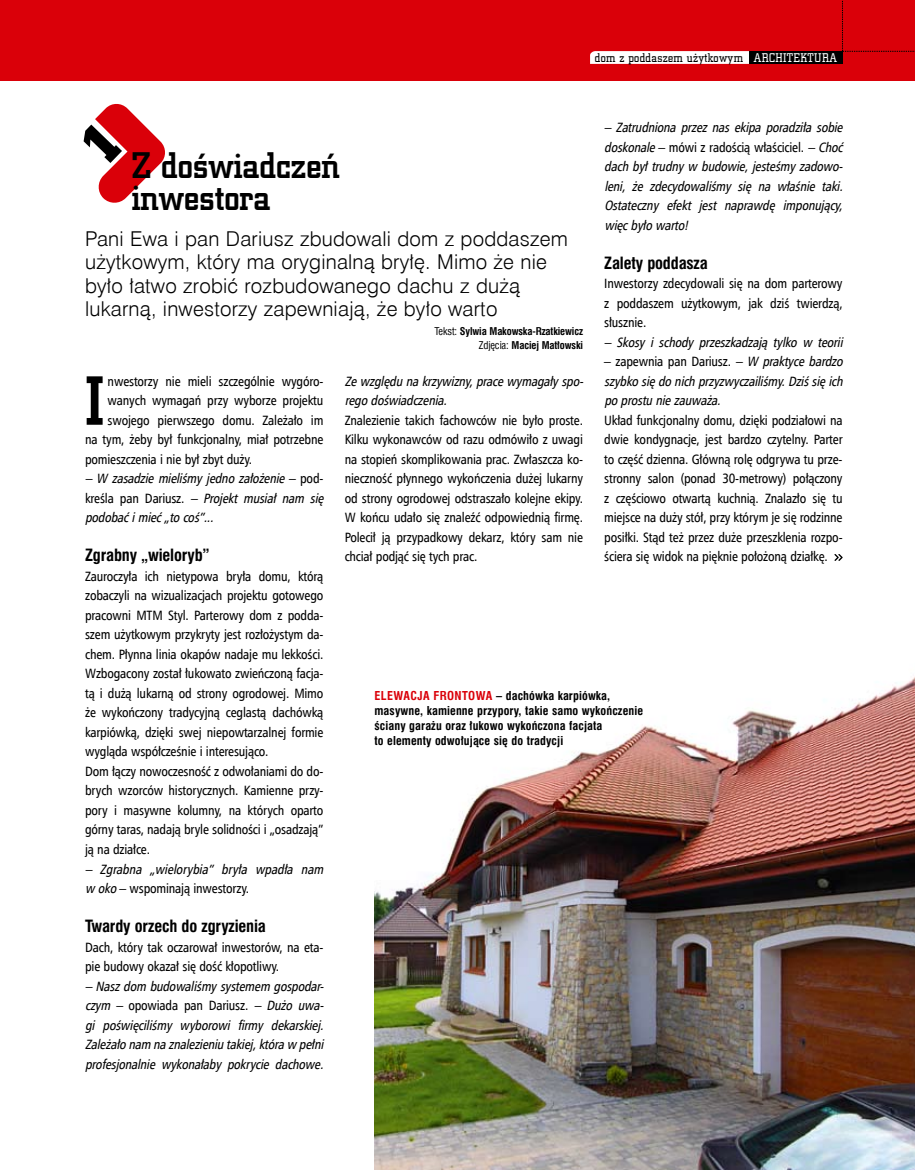
<style>
.page{position:relative;width:915px;height:1170px;background:#fff}
.page>*{position:absolute;margin:0;border:0;box-sizing:border-box;transform-origin:0 0}
.t1{font:69.75px "Square Slab 711 Md EU";color:#000}
.t2{font:37.5px/32.4px "Square Slab 711 Md EU";color:#000}
.t3{font:20.4px/23.4px "Swis 721 Lt EU";letter-spacing:.01em;color:#000}
.t4{font:700 16.5px "Swis 721 Cn EU";letter-spacing:-.01em;color:#000}
.t5{font:13.5px/19.5px "Humnst 777 Cn EU";letter-spacing:-.015em;color:#000;text-align:justify}
.t6{font:italic 13.5px/19.5px "Humnst 777 Cn EU";letter-spacing:-.015em;color:#000}
.t7{font:12.75px "Square Slab 711 Lt EU";letter-spacing:.025em;color:#000}
.t8{font:700 12px/15px "Swis 721 Cn EU";letter-spacing:.01em;color:#000}
.t9{font:700 10.5px/13.5px "Swis 721 Cn EU";letter-spacing:-.01em;color:#000;text-align:right}
.s1{color:#fff}
.s2{font-style:normal}
.s3{font-weight:400}
.s4{color:#da0009}
</style>
<div class="page">
<div style="left:0;top:0;width:914px;height:81px;background:#da0009"></div>
<svg style="left:590px;top:0;width:324px;height:64px"></svg>
<img style="left:374px;top:677px;width:540px;height:492px">
<svg style="left:84px;top:104px;width:81px;height:99px"></svg>
<svg style="left:834px;top:554px;width:8px;height:7px"></svg>
<p class="t7" style="left:594px;top:50px;width:167px">dom z poddaszem użytkowym <span class="s1">ARCHITEKTURA</span></p>
<p class="t6" style="left:604px;top:117px;width:243px;text-align:justify">– Zatrudniona przez nas ekipa poradziła sobie doskonale<span class="s2">– mówi z radością właściciel.</span> – Choć dach był trudny w budowie, jesteśmy zadowo&shy;leni, że zdecydowaliśmy się na właśnie taki.<br>Ostateczny efekt jest naprawdę imponujący, więcbyłowarto!</p>
<p class="t4" style="left:604px;top:253px;width:105px">Zalety poddasza</p>
<p class="t5" style="left:604px;top:273px;width:240px">Inwestorzy zdecydowali się na dom parterowy z poddaszem użytkowym, jak dziś twierdzą, słusznie.</p>
<p class="t6" style="left:604px;top:332px;width:243px">– Skosy i schody przeszkadzają tylko w teorii</p>
<p class="t6" style="left:604px;top:351px;width:243px;text-align:justify"><span class="s2">– zapewnia pan Dariusz.</span> – W praktyce bardzo szybkosiędonichprzyzwyczailiśmy.Dziśsięich poprostuniezauważa.</p>
<p class="t5" style="left:604px;top:410px;width:240px">Układ funkcjonalny domu, dzięki podziałowi na dwie kondygnacje, jest bardzo czytelny. Parter to część dzienna. Główną rolę odgrywa tu prze&shy;stronny salon (ponad 30-metrowy) połączony z częściowo otwartą kuchnią. Znalazło się tu miejsce na duży stół, przy którym je się rodzinne posiłki. Stąd też przez duże przeszklenia rozpo&shy;ściera się widok na pięknie położoną działkę.</p>
<h2 class="t2" style="left:132px;top:149px;width:209px">Z doświadczeń inwestora</h2>
<h3 class="t3" style="left:85px;top:227px;width:484px">Pani Ewa i pan Dariusz zbudowali dom z poddaszem użytkowym, który ma oryginalną bryłę. Mimo że nie było łatwo zrobić rozbudowanego dachu z dużą lukarną, inwestorzy zapewniają, że było warto</h3>
<p class="t9" style="left:434px;top:325px;width:150px"><span class="s3">Tekst:</span> Sylwia Makowska-Rzatkiewicz<br><span class="s3">Zdjęcia:</span> Maciej Matłowski</p>
<p class="t6" style="left:344px;top:371px;width:243px">Zewzględunakrzywizny,pracewymagałyspo&shy;regodoświadczenia.</p>
<p class="t5" style="left:344px;top:410px;width:240px">Znalezienie takich fachowców nie było proste.<br>Kilku wykonawców od razu odmówiło z uwagi na stopień skomplikowania prac. Zwłaszcza ko&shy;nieczność płynnego wykończenia dużej lukarny od strony ogrodowej odstraszało kolejne ekipy.<br>W końcu udało się znaleźć odpowiednią firmę.<br>Polecił ją przypadkowy dekarz, który sam nie chciał podjąć się tych prac.</p>
<h1 class="t1" style="left:85px;top:357px;width:21px">I</h1>
<p class="t5" style="left:108px;top:371px;width:217px">nwestorzy nie mieli szczególnie wygóro-</p>
<p class="t5" style="left:108px;top:390px;width:217px">wanych wymagań przy wyborze projektu</p>
<p class="t5" style="left:108px;top:410px;width:217px">swojego pierwszego domu. Zależało im</p>
<p class="t5" style="left:85px;top:429px;width:240px">na tym, żeby był funkcjonalny, miał potrzebne</p>
<p class="t5" style="left:85px;top:449px;width:169px">pomieszczenia i nie był zbyt duży.</p>
<p class="t6" style="left:85px;top:468px;width:243px">– W zasadzie mieliśmy jedno założenie <span class="s2">– p o d - kreśla pan Dariusz.</span> – Projekt musiał nam się podobaćimieć„tocoś”...</p>
<p class="t4" style="left:85px;top:545px;width:126px">Zgrabny „wieloryb”</p>
<p class="t5" style="left:85px;top:566px;width:240px;text-align:left">Zauroczyła ich nietypowa bryła domu, którą zobaczyli na wizualizacjach projektu gotowego pracowni MTM Styl. Parterowy dom z podda&shy;szem użytkowym przykryty jest rozłożystym da&shy;chem. Płynna linia okapów nadaje mu lekkości.<br>Wzbogacony został łukowato zwieńczoną facja&shy;tą i dużą lukarną od strony ogrodowej. Mimo że wykończony tradycyjną ceglastą dachówką karpiówką, dzięki swej niepowtarzalnej formie wygląda współcześnie i interesująco.<br>Dom łączy nowoczesność z odwołaniami do do&shy;brych wzorców historycznych. Kamienne przy&shy;pory i masywne kolumny, na których oparto górny taras, nadają bryle solidności i „osadzają” ją na działce.</p>
<p class="t6" style="left:85px;top:858px;width:243px">– Zgrabna „wielorybia” bryła wpadła nam w oko<span class="s2">– wspominają inwestorzy.</span></p>
<p class="t4" style="left:85px;top:916px;width:182px">Twardy orzech do zgryzienia</p>
<p class="t5" style="left:85px;top:936px;width:240px">Dach, który tak oczarował inwestorów, na eta&shy;pie budowy okazał się dość kłopotliwy.</p>
<p class="t6" style="left:85px;top:975px;width:243px;text-align:justify">– Naszdom budowaliśmysystemem gospodar&shy;czym – <span class="s2">opowiada pan Dariusz.</span> – Dużo uwa&shy;gi poświęciliśmy wyborowi firmy dekarskiej .<br>Zależałonam naznalezieniutakiej,któraw pełni profesjonalnie wykonałaby pokrycie dachowe.</p>
<p class="t8" style="left:374px;top:688px;width:270px"><span class="s4">Elewacja Frontowa</span> – dachówka karpiówka, masywne, kamienne przypory, takie samo wykończenie ściany garażu oraz łukowo wykończona facjata<br>to elementy odwołujące się do tradycji</p>
</div>
